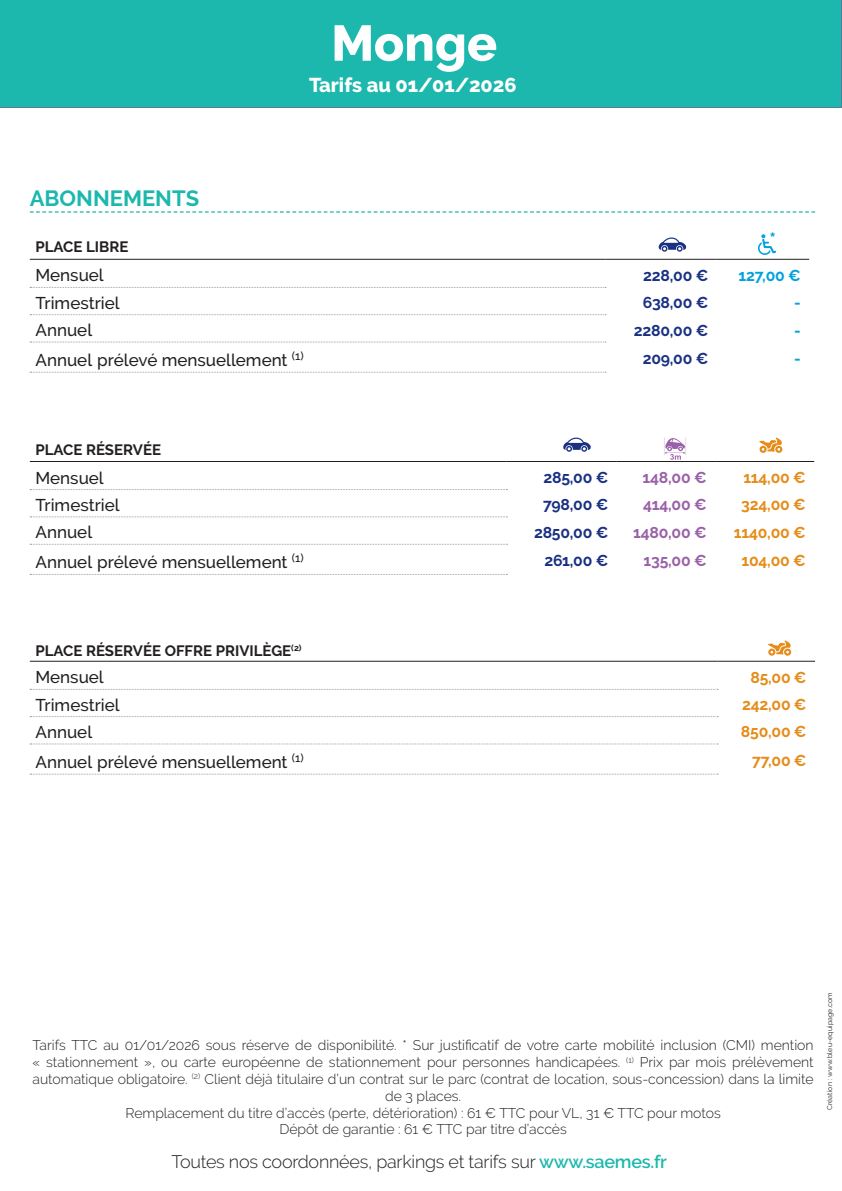
<style>
.page{position:relative;width:842px;height:1191px;background:#fff}
.page>*{position:absolute;margin:0;border:0;box-sizing:border-box;transform-origin:0 0}
.PARKING{font:800 50px "Raleway";color:#fff}
.CATEGORIE{font:700 22px "Raleway";color:#1cb8ad}
.PARKING-2{font:800 20px "Raleway";color:#fff}
.PRIX_velo{font:700 19px "Raleway";color:#00a1dd}
.PRIX_velo-2{font:300 18px "Raleway";letter-spacing:-.015em;color:#231f20}
.t1{font:17.9px "Raleway";color:#2e3336}
.LIBELLE{font:500 17px "Raleway";color:#231f20}
.PRIX_voiture{font:700 15.8px "Raleway";letter-spacing:-.015em;color:#1a3183}
.PRIX_3m{font:700 15.8px "Raleway";letter-spacing:-.015em;color:#9a61a8}
.PRIX_moto{font:700 15.8px "Raleway";letter-spacing:-.015em;color:#e58c19}
.PRIX_voiture-2{font:700 15.8px "Raleway";letter-spacing:-.015em;color:#e58c19}
.PRIX_moto-2{font:700 15.8px "Raleway";color:#00a1dd}
.SOUS-CATEGORIE{font:700 15px "Raleway";color:#231f20}
.Mentions_légales{font:300 14px/16.8px "Raleway";color:#231f20;text-align:center}
.t2{font:7px "Raleway";letter-spacing:.02em;color:#231f20}
.s1{font-weight:600;color:#1cb8ad}
.s2{font-weight:800;color:#59799f}
</style>
<div class="page">
<svg style="left:30px;top:211px;width:785px;height:2px"></svg>
<hr style="left:30px;top:660px;width:687px;height:1px;background:#231f20">
<hr style="left:717px;top:660px;width:98px;height:1px;background:#231f20">
<svg style="left:30px;top:689px;width:688px;height:1px"></svg>
<svg style="left:30px;top:716px;width:688px;height:1px"></svg>
<svg style="left:30px;top:743px;width:688px;height:1px"></svg>
<svg style="left:30px;top:774px;width:688px;height:1px"></svg>
<hr style="left:30px;top:461px;width:477px;height:1px;background:#231f20">
<hr style="left:507px;top:461px;width:110px;height:1px;background:#231f20">
<hr style="left:617px;top:461px;width:98px;height:1px;background:#231f20">
<hr style="left:715px;top:461px;width:99px;height:1px;background:#231f20">
<svg style="left:30px;top:489px;width:477px;height:1px"></svg>
<svg style="left:30px;top:516px;width:477px;height:1px"></svg>
<svg style="left:30px;top:544px;width:477px;height:1px"></svg>
<svg style="left:30px;top:574px;width:477px;height:1px"></svg>
<svg style="left:768px;top:640px;width:24px;height:15px"></svg>
<hr style="left:30px;top:259px;width:575px;height:1px;background:#231f20">
<hr style="left:605px;top:259px;width:112px;height:1px;background:#231f20">
<hr style="left:717px;top:259px;width:92px;height:1px;background:#231f20">
<svg style="left:30px;top:287px;width:576px;height:1px"></svg>
<svg style="left:30px;top:314px;width:576px;height:1px"></svg>
<svg style="left:30px;top:342px;width:576px;height:1px"></svg>
<svg style="left:30px;top:372px;width:576px;height:1px"></svg>
<svg style="left:659px;top:237px;width:27px;height:15px"></svg>
<svg style="left:664px;top:437px;width:22px;height:23px"></svg>
<svg style="left:758px;top:234px;width:18px;height:21px"></svg>
<svg style="left:563px;top:437px;width:28px;height:15px"></svg>
<svg style="left:759px;top:437px;width:24px;height:16px"></svg>
<div style="left:0;top:0;width:841px;height:107px;background:#1cb8ad"></div>
<p class="CATEGORIE" style="left:30px;top:185px;width:171px">ABONNEMENTS</p>
<p class="PARKING" style="left:331px;top:15px;width:167px">Monge</p>
<p class="PARKING-2" style="left:309px;top:73px;width:209px">Tarifs au 01/01/2026</p>
<p class="PRIX_velo" style="left:769px;top:229px;width:8px">*</p>
<p class="SOUS-CATEGORIE" style="left:35px;top:238px;width:94px">PLACE LIBRE</p>
<p class="LIBELLE" style="left:35px;top:266px;width:70px">Mensuel</p>
<p class="PRIX_voiture" style="left:643px;top:266px;width:66px">228,00 €</p>
<p class="PRIX_moto-2" style="left:739px;top:266px;width:64px">127,00 €</p>
<p class="LIBELLE" style="left:35px;top:293px;width:86px">Trimestriel</p>
<p class="PRIX_voiture" style="left:643px;top:293px;width:67px">638,00 €</p>
<p class="PRIX_moto-2" style="left:794px;top:293px;width:8px">-</p>
<p class="LIBELLE" style="left:35px;top:320px;width:58px">Annuel</p>
<p class="PRIX_voiture" style="left:634px;top:321px;width:76px">2280,00 €</p>
<p class="PRIX_moto-2" style="left:794px;top:321px;width:8px">-</p>
<p class="LIBELLE" style="left:35px;top:350px;width:270px">Annuel prélevé mensuellement <sup>(1)</sup></p>
<p class="PRIX_voiture" style="left:643px;top:350px;width:67px">209,00 €</p>
<p class="PRIX_moto-2" style="left:794px;top:350px;width:8px">-</p>
<p class="SOUS-CATEGORIE" style="left:35px;top:441px;width:127px">PLACE RÉSERVÉE</p>
<p class="LIBELLE" style="left:35px;top:468px;width:70px">Mensuel</p>
<p class="PRIX_voiture" style="left:543px;top:468px;width:66px">285,00 €</p>
<p class="PRIX_3m" style="left:643px;top:468px;width:65px">148,00 €</p>
<p class="PRIX_moto" style="left:743px;top:468px;width:64px">114,00 €</p>
<p class="LIBELLE" style="left:35px;top:495px;width:86px">Trimestriel</p>
<p class="PRIX_voiture" style="left:543px;top:496px;width:67px">798,00 €</p>
<p class="PRIX_3m" style="left:643px;top:496px;width:65px">414,00 €</p>
<p class="PRIX_moto" style="left:741px;top:496px;width:66px">324,00 €</p>
<p class="LIBELLE" style="left:35px;top:522px;width:58px">Annuel</p>
<p class="PRIX_voiture" style="left:534px;top:523px;width:76px">2850,00 €</p>
<p class="PRIX_3m" style="left:633px;top:523px;width:75px">1480,00 €</p>
<p class="PRIX_moto" style="left:734px;top:523px;width:73px">1140,00 €</p>
<p class="LIBELLE" style="left:35px;top:552px;width:270px">Annuel prélevé mensuellement <sup>(1)</sup></p>
<p class="PRIX_voiture" style="left:544px;top:552px;width:65px">261,00 €</p>
<p class="PRIX_3m" style="left:644px;top:552px;width:64px">135,00 €</p>
<p class="PRIX_moto" style="left:741px;top:552px;width:66px">104,00 €</p>
<p class="SOUS-CATEGORIE" style="left:35px;top:641px;width:268px">PLACE RÉSERVÉE OFFRE PRIVILÈGE<sup>(2)</sup></p>
<p class="LIBELLE" style="left:35px;top:667px;width:70px">Mensuel</p>
<p class="PRIX_voiture-2" style="left:750px;top:668px;width:58px">85,00 €</p>
<p class="LIBELLE" style="left:35px;top:695px;width:86px">Trimestriel</p>
<p class="PRIX_voiture-2" style="left:742px;top:695px;width:66px">242,00 €</p>
<p class="LIBELLE" style="left:35px;top:722px;width:58px">Annuel</p>
<p class="PRIX_voiture-2" style="left:741px;top:723px;width:67px">850,00 €</p>
<p class="LIBELLE" style="left:35px;top:752px;width:270px">Annuel prélevé mensuellement <sup>(1)</sup></p>
<p class="PRIX_voiture-2" style="left:752px;top:751px;width:56px">77,00 €</p>
<p class="Mentions_légales" style="left:33px;top:1037px;width:782px">Tarifs TTC au 01/01/2026 sous réserve de disponibilité. * Sur justificatif de votre carte mobilité inclusion (CMI) mention « stationnement », ou carte européenne de stationnement pour personnes handicapées. <sup>(1)</sup> Prix par mois prélèvement automatique obligatoire. <sup>(2)</sup> Client déjà titulaire d’un contrat sur le parc (contrat de location, sous-concession) dans la limite de 3 places.</p>
<p class="Mentions_légales" style="left:125px;top:1104px;width:597px">Remplacement du titre d’accès (perte, détérioration) : 61 € TTC pour VL, 31 € TTC pour motos</p>
<p class="Mentions_légales" style="left:279px;top:1121px;width:289px">Dépôt de garantie : 61 € TTC par titre d’accès</p>
<p class="PRIX_velo-2" style="left:171px;top:1151px;width:497px">Toutes nos coordonnées, parkings et tarifs sur <span class="s1">www.saemes.fr</span></p>
<p class="t1" style="left:161px;top:1156px;width:521px">Toutes nos coordonnées, parkings et tarifs sur <span class="s2">www.saemes.fr</span></p>
<p class="t2" style="left:826px;top:1110px;width:120px;rotate:-90deg">Création : www.bleu-equipage.com</p>
</div>
